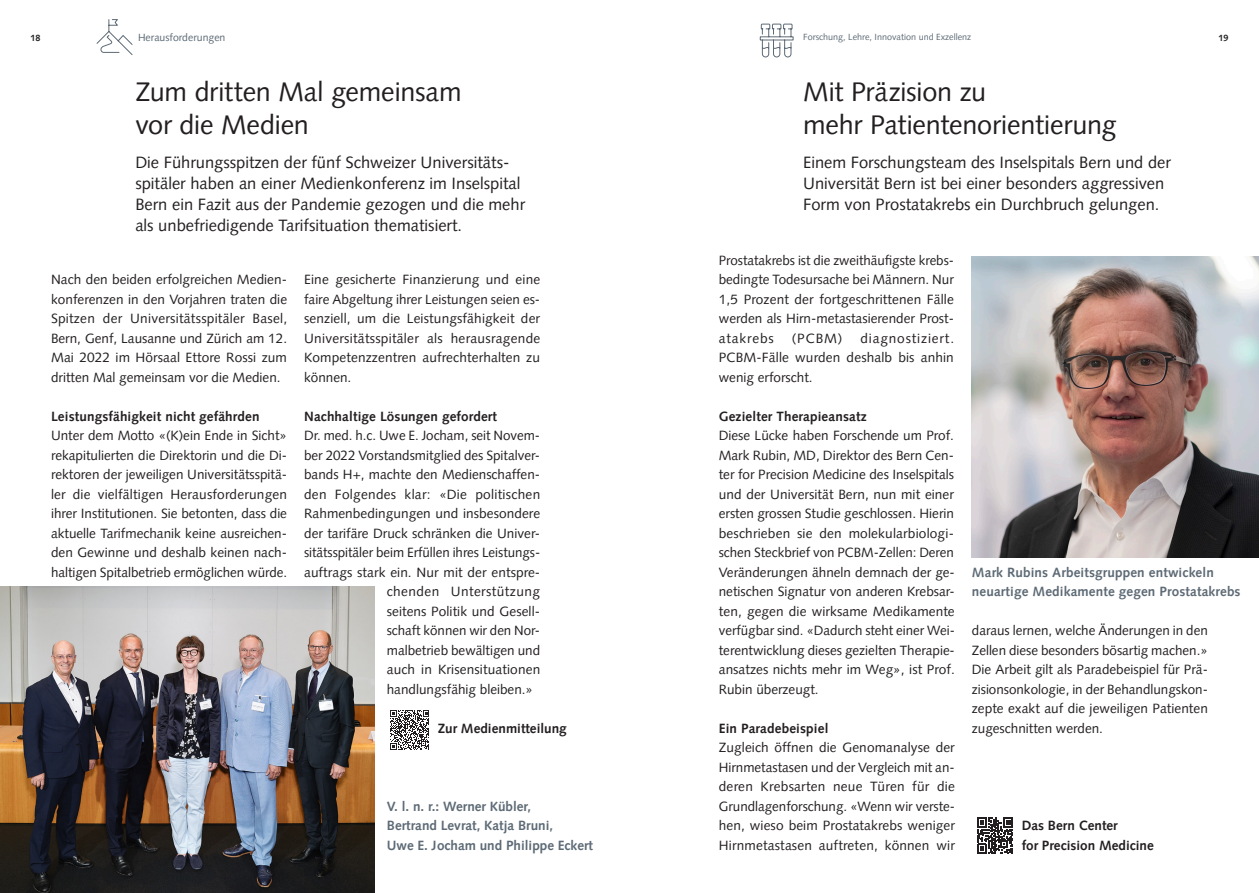
<style>
.page{position:relative;width:1259px;height:893px;background:#fff}
.page>*{position:absolute;margin:0;border:0;box-sizing:border-box;transform-origin:0 0}
.Titel_18pt{font:27px/33px "Syntax LT Pro";letter-spacing:-.01em;color:#231f20}
.Lead_12pt{font:16.5px/21px "Syntax LT Pro";color:#231f20}
.Lauftext_Blocksatz_9{font:13.5px/19.5px "Syntax LT Pro";color:#231f20;text-align:justify}
.Legende_Infos_8pt{font:700 13.5px/19.5px "Syntax LT Pro";letter-spacing:.01em;color:#5d6a75}
.Untertitel{font:700 13.5px "Syntax LT Pro";letter-spacing:.01em;color:#231f20}
.Lauftext_Blocksatz_9-2{font:700 13.5px/19.5px "Syntax LT Pro";color:#231f20}
.Lauftext_Blocksatz_9-3{font:13.5px "Syntax LT Pro";letter-spacing:.02em;color:#231f20}
.Lauftext_Blocksatz_9-4{font:13.5px "Syntax LT Pro";letter-spacing:.03em;color:#231f20}
.Lauftext_Flattersatz{font:10.5px "Syntax LT Pro";color:#5d6a75}
.Lauftext_Flattersatz-2{font:9px "Syntax LT Pro";color:#5d6a75}
.t1{font:700 9px "Syntax LT Pro";color:#231f20}
</style>
<div class="page">
<img style="left:0;top:587px;width:374px;height:306px">
<svg style="left:760px;top:24px;width:33px;height:33px"></svg>
<img style="left:972px;top:256px;width:287px;height:301px">
<svg style="left:977px;top:817px;width:36px;height:37px"></svg>
<svg style="left:390px;top:710px;width:39px;height:39px"></svg>
<svg style="left:97px;top:19px;width:35px;height:36px"></svg>
<p class="Lauftext_Flattersatz" style="left:138px;top:31px;width:89px">Herausforderungen</p>
<p class="Lauftext_Flattersatz-2" style="left:803px;top:31px;width:169px">Forschung, Lehre, Innovation und Exzellenz</p>
<p class="t1" style="left:30px;top:33px;width:12px">18</p>
<p class="t1" style="left:1218px;top:33px;width:12px">19</p>
<p class="Titel_18pt" style="left:135px;top:75px;width:328px">Zum dritten Mal gemeinsam vor die Medien</p>
<p class="Lead_12pt" style="left:135px;top:152px;width:391px">Die Führungsspitzen der fünf Schweizer Universitäts&shy;spitäler haben an einer Medienkonferenz im Inselspital Bern ein Fazit aus der Pandemie gezogen und die mehr als unbefriedigende Tarifsituation thematisiert.</p>
<p class="Lauftext_Blocksatz_9" style="left:51px;top:270px;width:238px">Nach den beiden erfolgreichen Medien&shy;konferenzen in den Vorjahren traten die Spitzen der Universitätsspitäler Basel, Bern, Genf, Lausanne und Zürich am 12.<br>Mai 2022 im Hörsaal Ettore Rossi zum dritten Mal gemeinsam vor die Medien.</p>
<p class="Untertitel" style="left:51px;top:408px;width:210px">Leistungsfähigkeit nicht gefährden</p>
<p class="Lauftext_Blocksatz_9" style="left:51px;top:426px;width:238px">Unter dem Motto «(K)ein Ende in Sicht» rekapitulierten die Direktorin und die Di&shy;rektoren der jeweiligen Universitätsspitä&shy;ler die vielfältigen Herausforderungen ihrer Institutionen. Sie betonten, dass die aktuelle Tarifmechanik keine ausreichen&shy;den Gewinne und deshalb keinen nach&shy;haltigen Spitalbetrieb ermöglichen würde.</p>
<p class="Lauftext_Blocksatz_9" style="left:304px;top:270px;width:238px">Eine gesicherte Finanzierung und eine faire Abgeltung ihrer Leistungen seien es&shy;senziell, um die Leistungsfähigkeit der Universitätsspitäler als herausragende Kompetenzzentren aufrechterhalten zu können.</p>
<p class="Untertitel" style="left:304px;top:408px;width:194px">Nachhaltige Lösungen gefordert</p>
<p class="Lauftext_Blocksatz_9" style="left:304px;top:426px;width:237px">Dr. med. h.c. Uwe E. Jocham, seit Novem-</p>
<p class="Lauftext_Blocksatz_9" style="left:304px;top:445px;width:237px">ber 2022 Vorstandsmitglied des Spitalver-</p>
<p class="Lauftext_Blocksatz_9" style="left:304px;top:465px;width:237px">bands H+, machte den Medienschaffen-</p>
<p class="Lauftext_Blocksatz_9-3" style="left:304px;top:486px;width:238px">den Folgendes klar: «Die politischen</p>
<p class="Lauftext_Blocksatz_9" style="left:304px;top:504px;width:237px">Rahmenbedingungen und insbesondere</p>
<p class="Lauftext_Blocksatz_9" style="left:304px;top:523px;width:237px">der tarifäre Druck schränken die Univer-</p>
<p class="Lauftext_Blocksatz_9" style="left:304px;top:543px;width:237px">sitätsspitäler beim Erfüllen ihres Leistungs-</p>
<p class="Lauftext_Blocksatz_9" style="left:304px;top:562px;width:237px">auftrags stark ein. Nur mit der entspre-</p>
<p class="Lauftext_Blocksatz_9-4" style="left:387px;top:583px;width:155px">chenden Unterstützung</p>
<p class="Lauftext_Blocksatz_9" style="left:387px;top:601px;width:155px">seitens Politik und Gesell-</p>
<p class="Lauftext_Blocksatz_9" style="left:387px;top:621px;width:155px">schaft können wir den Nor-</p>
<p class="Lauftext_Blocksatz_9" style="left:387px;top:640px;width:155px">malbetrieb bewältigen und</p>
<p class="Lauftext_Blocksatz_9" style="left:387px;top:660px;width:155px">auch in Krisensituationen</p>
<p class="Lauftext_Blocksatz_9" style="left:387px;top:679px;width:148px">handlungsfähig bleiben.»</p>
<p class="Lauftext_Blocksatz_9-2" style="left:438px;top:718px;width:131px">Zur Medienmitteilung</p>
<p class="Legende_Infos_8pt" style="left:387px;top:796px;width:208px">V. l. n. r.: Werner Kübler,<br>Bertrand Levrat, Katja Bruni,<br>Uwe E. Jocham und Philippe Eckert</p>
<p class="Titel_18pt" style="left:803px;top:75px;width:315px">Mit Präzision zu<br>mehr Patientenorientierung</p>
<p class="Lead_12pt" style="left:803px;top:152px;width:369px">Einem Forschungsteam des Inselspitals Bern und der<br>Universität Bern ist bei einer besonders aggressiven<br>Form von Prostatakrebs ein Durchbruch gelungen.</p>
<p class="Lauftext_Blocksatz_9" style="left:719px;top:250px;width:237px">Prostatakrebs ist die zweithäufigste krebs&shy;bedingte Todesursache bei Männern. Nur 1,5 Prozent der fortgeschrittenen Fälle werden als Hirn-metastasierender Prost&shy;atakrebs</p>
<p class="Lauftext_Blocksatz_9" style="left:719px;top:328px;width:237px;text-indent:142px">diagnostiziert.<br>PCBM-Fälle wurden deshalb bis anhin wenig erforscht.</p>
<p class="Untertitel" style="left:719px;top:408px;width:149px">Gezielter Therapieansatz</p>
<p class="Lauftext_Blocksatz_9" style="left:719px;top:426px;width:237px">Diese Lücke haben Forschende um Prof.<br>Mark Rubin, MD, Direktor des Bern Cen&shy;ter for Precision Medicine des Inselspitals und der Universität Bern, nun mit einer ersten grossen Studie geschlossen. Hierin beschrieben sie den molekularbiologi&shy;schen Steckbrief von PCBM-Zellen: Deren Veränderungen ähneln demnach der ge&shy;netischen Signatur von anderen Krebsar&shy;ten, gegen die wirksame Medikamente verfügbar sind. «Dadurch steht einer Wei&shy;terentwicklung dieses gezielten Therapie&shy;ansatzes nichts mehr im Weg», ist Prof.<br>Rubin überzeugt.</p>
<p class="Untertitel" style="left:719px;top:720px;width:111px">Ein Paradebeispiel</p>
<p class="Lauftext_Blocksatz_9" style="left:719px;top:738px;width:238px">Zugleich öffnen die Genomanalyse der Hirnmetastasen und der Vergleich mit an&shy;deren Krebsarten neue Türen für die Grundlagenforschung. «Wenn wir verste&shy;hen, wieso beim Prostatakrebs weniger Hirnmetastasen auftreten, können wir</p>
<p class="Lauftext_Blocksatz_9" style="left:792px;top:328px;width:52px">(PCBM)</p>
<p class="Legende_Infos_8pt" style="left:972px;top:562px;width:270px">Mark Rubins Arbeitsgruppen entwickeln neuartige Medikamente gegen Prostatakrebs</p>
<p class="Lauftext_Blocksatz_9" style="left:972px;top:621px;width:237px">daraus lernen, welche Änderungen in den Zellen diese besonders bösartig machen.» Die Arbeit gilt als Paradebeispiel für Prä&shy;zisionsonkologie, in der Behandlungskon&shy;zepte exakt auf die jeweiligen Patienten zugeschnitten werden.</p>
<p class="Lauftext_Blocksatz_9-2" style="left:1021px;top:816px;width:134px">Das Bern Center<br>for Precision Medicine</p>
</div>
